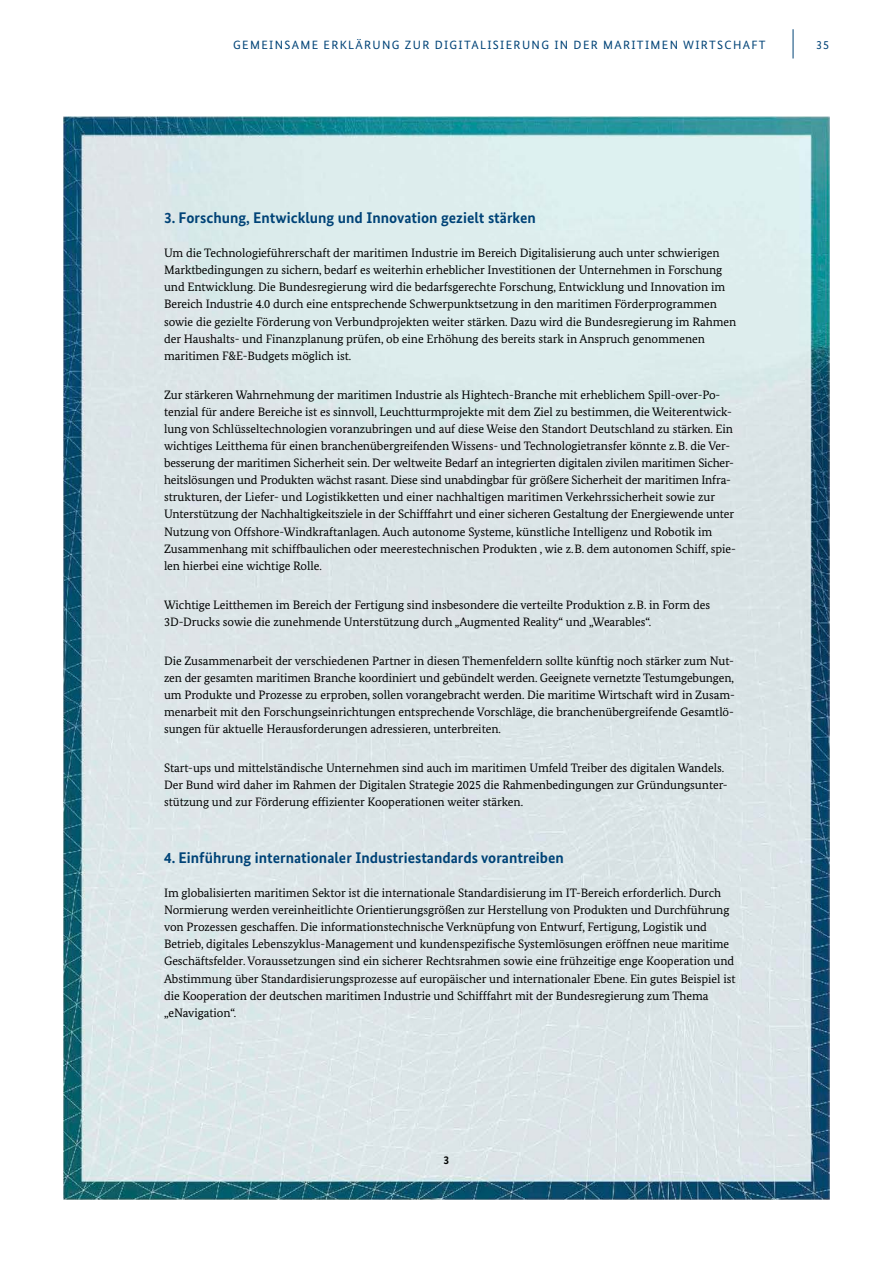
<style>
.page{position:relative;width:893px;height:1263px;background:#fff}
.page>*{position:absolute;margin:0;border:0;box-sizing:border-box;transform-origin:0 0}
.t1{font:700 15.45px "Bundes Sans";color:#004377}
.t2{font:12.15px/17.1px "Bundes Serif";letter-spacing:-.005em;color:#000}
.t3{font:12px "Bundes Sans";letter-spacing:.11em;color:#004377}
.t4{font:700 11.55px "Bundes Sans";color:#000}
</style>
<div class="page">
<hr style="left:793px;top:29px;width:1px;height:30px;background:#004377">
<img style="left:64px;top:117px;width:765px;height:1082px">
<p class="t3" style="left:233px;top:37px;width:534px">GEMEINSAME ERKLÄRUNG ZUR DIGITALISIERUNG IN DER MARITIMEN WIRTSCHAFT</p>
<p class="t3" style="left:816px;top:37px;width:15px">35</p>
<p class="t1" style="left:164px;top:209px;width:373px">3. Forschung, Entwicklung und Innovation gezielt stärken</p>
<p class="t2" style="left:164px;top:244px;width:574px">Um die Technologieführerschaft der maritimen Industrie im Bereich Digitalisierung auch unter schwierigen Marktbedingungen zu sichern, bedarf es weiterhin erheblicher Investitionen der Unternehmen in Forschung und Entwicklung. Die Bundesregierung wird die bedarfsgerechte Forschung, Entwicklung und Innovation im Bereich Industrie 4.0 durch eine entsprechende Schwerpunktsetzung in den maritimen Förderprogrammen sowie die gezielte Förderung von Verbundprojekten weiter stärken. Dazu wird die Bundesregierung im Rahmen der Haushalts- und Finanzplanung prüfen, ob eine Erhöhung des bereits stark in Anspruch genommenen maritimen F&amp;E-Budgets möglich ist.</p>
<p class="t2" style="left:164px;top:386px;width:573px">Zur stärkeren Wahrnehmung der maritimen Industrie als Hightech-Branche mit erheblichem Spill-over-Po&shy;tenzial für andere Bereiche ist es sinnvoll, Leuchtturmprojekte mit dem Ziel zu bestimmen, die Weiterentwick&shy;lung von Schlüsseltechnologien voranzubringen und auf diese Weise den Standort Deutschland zu stärken. Ein wichtiges Leitthema für einen branchenübergreifenden Wissens- und Technologietransfer könnte z.B. die Ver&shy;besserung der maritimen Sicherheit sein. Der weltweite Bedarf an integrierten digitalen zivilen maritimen Sicher&shy;heitslösungen und Produkten wächst rasant. Diese sind unabdingbar für größere Sicherheit der maritimen Infra&shy;strukturen, der Liefer- und Logistikketten und einer nachhaltigen maritimen Verkehrssicherheit sowie zur Unterstützung der Nachhaltigkeitsziele in der Schifffahrt und einer sicheren Gestaltung der Energiewende unter Nutzung von Offshore-Windkraftanlagen. Auch autonome Systeme, künstliche Intelligenz und Robotik im Zusammenhang mit schiffbaulichen oder meerestechnischen Produkten , wie z.B. dem autonomen Schiff, spie&shy;len hierbei eine wichtige Rolle.</p>
<p class="t2" style="left:164px;top:596px;width:548px">Wichtige Leitthemen im Bereich der Fertigung sind insbesondere die verteilte Produktion z.B. in Form des<br>3D-Drucks sowie die zunehmende Unterstützung durch „Augmented Reality“ und „Wearables“.</p>
<p class="t2" style="left:164px;top:652px;width:572px;text-align:justify">Die Zusammenarbeit der verschiedenen Partner in diesen Themenfeldern sollte künftig noch stärker zum Nut&shy;zen der gesamten maritimen Branche koordiniert und gebündelt werden. Geeignete vernetzte Testumgebungen, um Produkte und Prozesse zu erproben, sollen vorangebracht werden. Die maritime Wirtschaft wird in Zusam&shy;menarbeit mit den Forschungseinrichtungen entsprechende Vorschläge, die branchenübergreifende Gesamtlö&shy;sungen für aktuelle Herausforderungen adressieren, unterbreiten.</p>
<p class="t2" style="left:164px;top:759px;width:565px">Start-ups und mittelständische Unternehmen sind auch im maritimen Umfeld Treiber des digitalen Wandels.<br>Der Bund wird daher im Rahmen der Digitalen Strategie 2025 die Rahmenbedingungen zur Gründungsunter&shy;stützung und zur Förderung effizienter Kooperationen weiter stärken.</p>
<p class="t1" style="left:164px;top:848px;width:401px">4. Einführung internationaler Industriestandards vorantreiben</p>
<p class="t2" style="left:164px;top:884px;width:573px">Im globalisierten maritimen Sektor ist die internationale Standardisierung im IT-Bereich erforderlich. Durch Normierung werden vereinheitlichte Orientierungsgrößen zur Herstellung von Produkten und Durchführung von Prozessen geschaffen. Die informationstechnische Verknüpfung von Entwurf, Fertigung, Logistik und Betrieb, digitales Lebenszyklus-Management und kundenspezifische Systemlösungen eröffnen neue maritime Geschäftsfelder. Voraussetzungen sind ein sicherer Rechtsrahmen sowie eine frühzeitige enge Kooperation und Abstimmung über Standardisierungsprozesse auf europäischer und internationaler Ebene. Ein gutes Beispiel ist die Kooperation der deutschen maritimen Industrie und Schifffahrt mit der Bundesregierung zum Thema „eNavigation“.</p>
<p class="t4" style="left:444px;top:1153px;width:7px">3</p>
</div>
